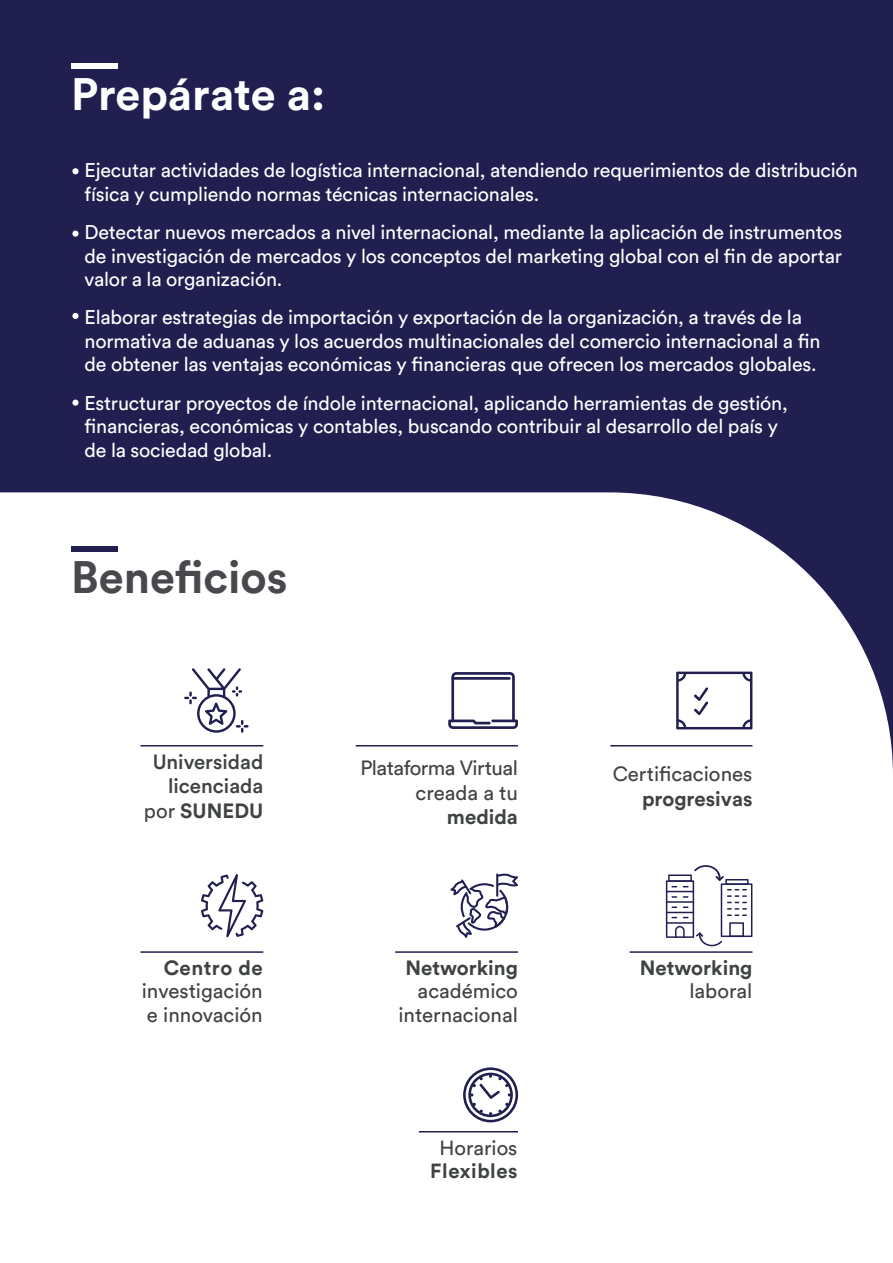
<style>
.page{position:relative;width:893px;height:1263px;background:#201f50}
.page>*{position:absolute;margin:0;border:0;box-sizing:border-box;transform-origin:0 0}
.t1{font:700 45px "Circular Std";color:#fff}
.t2{font:700 45px "Circular Std";color:#48494d}
.t3{font:20.4px/23.2px "Circular Std";color:#3f4243}
.t4{font:700 20.4px "Circular Std";color:#3f4243}
.t5{font:500 20.4px/24.6px "Circular Std";color:#3f4243;text-align:right}
.t6{font:20.4px/24.6px "Circular Std";letter-spacing:-.025em;color:#3f4243;text-align:right}
.t7{font:700 20.4px "Circular Std";letter-spacing:.025em;color:#3f4243}
.t8{font:700 20.25px "Circular Std";letter-spacing:.025em;color:#3f4243}
.t9{font:20.25px "Circular Std";color:#3f4243}
.t10{font:19.65px/23.5px "Circular Std";letter-spacing:-.01em;color:#fff}
.s1{font-weight:400}
.s2{font-weight:700}
</style>
<div class="page">
<div style="left:0;top:492px;width:893px;height:771px;background:#fff"></div>
<div style="left:71px;top:546px;width:46px;height:5px;background:#201f50"></div>
<div style="left:71px;top:63px;width:46px;height:5px;background:#fff"></div>
<div style="left:72px;top:168px;width:7px;height:6px;background:#fff;border-radius:50%"></div>
<svg style="left:72px;top:230px;width:7px;height:7px"></svg>
<div style="left:72px;top:313px;width:7px;height:6px;background:#fff;border-radius:50%"></div>
<div style="left:72px;top:400px;width:7px;height:6px;background:#fff;border-radius:50%"></div>
<svg style="left:184px;top:668px;width:65px;height:65px;background:#d2d2dc"></svg>
<hr style="left:140px;top:745px;width:123px;height:1px;background:#201f50">
<svg style="left:201px;top:874px;width:62px;height:63px;background:#d1d1db"></svg>
<hr style="left:140px;top:951px;width:123px;height:2px;background:#201f50">
<svg style="left:450px;top:872px;width:68px;height:66px;background:#cfcfda"></svg>
<hr style="left:395px;top:951px;width:123px;height:2px;background:#201f50">
<svg style="left:666px;top:865px;width:86px;height:82px;background:#dbdbe3"></svg>
<hr style="left:630px;top:951px;width:122px;height:2px;background:#201f50">
<svg style="left:448px;top:672px;width:70px;height:57px"></svg>
<hr style="left:356px;top:745px;width:162px;height:1px;background:#201f50">
<svg style="left:676px;top:672px;width:76px;height:57px;background:#d8d8e0"></svg>
<hr style="left:610px;top:745px;width:142px;height:1px;background:#201f50">
<hr style="left:419px;top:1131px;width:99px;height:1px;background:#201f50">
<svg style="left:463px;top:1067px;width:55px;height:55px"></svg>
<h1 class="t1" style="left:71px;top:65px;width:255px">Prepárate a:</h1>
<p class="t10" style="left:84px;top:158px;width:775px">Ejecutar actividades de logística internacional, atendiendo requerimientos de distribución física y cumpliendo normas técnicas internacionales.</p>
<p class="t10" style="left:84px;top:220px;width:759px;text-align:justify">Detectar nuevos mercados a nivel internacional, mediante la aplicación de instrumentos de investigación de mercados y los conceptos del marketing global con el fin de aportar valor a la organización.</p>
<p class="t10" style="left:84px;top:305px;width:737px">Elaborar estrategias de importación y exportación de la organización, a través de la normativa de aduanas y los acuerdos multinacionales del comercio internacional a fin de obtener las ventajas económicas y financieras que ofrecen los mercados globales.</p>
<p class="t10" style="left:84px;top:391px;width:705px">Estructurar proyectos de índole internacional, aplicando herramientas de gestión, financieras, económicas y contables, buscando contribuir al desarrollo del país y de la sociedad global.</p>
<h1 class="t2" style="left:71px;top:548px;width:218px">Beneficios</h1>
<p class="t5" style="left:144px;top:749px;width:121px">Universidad licenciada <span class="s1">por</span> <span class="s2">SUNEDU</span></p>
<p class="t7" style="left:164px;top:955px;width:101px">Centro de</p>
<p class="t3" style="left:142px;top:979px;width:123px">investigación e innovación</p>
<p class="t6" style="left:360px;top:755px;width:159px">Plataforma Virtual creada a tu</p>
<p class="t4" style="left:447px;top:804px;width:73px">medida</p>
<p class="t4" style="left:405px;top:955px;width:114px">Networking</p>
<p class="t3" style="left:398px;top:979px;width:121px;text-align:right">académico internacional</p>
<p class="t9" style="left:439px;top:1135px;width:80px">Horarios</p>
<p class="t8" style="left:430px;top:1158px;width:89px">Flexibles</p>
<p class="t3" style="left:613px;top:762px;width:141px">Certificaciones</p>
<p class="t4" style="left:642px;top:785px;width:112px">progresivas</p>
<p class="t4" style="left:640px;top:955px;width:114px">Networking</p>
<p class="t3" style="left:689px;top:979px;width:65px">laboral</p>
</div>
